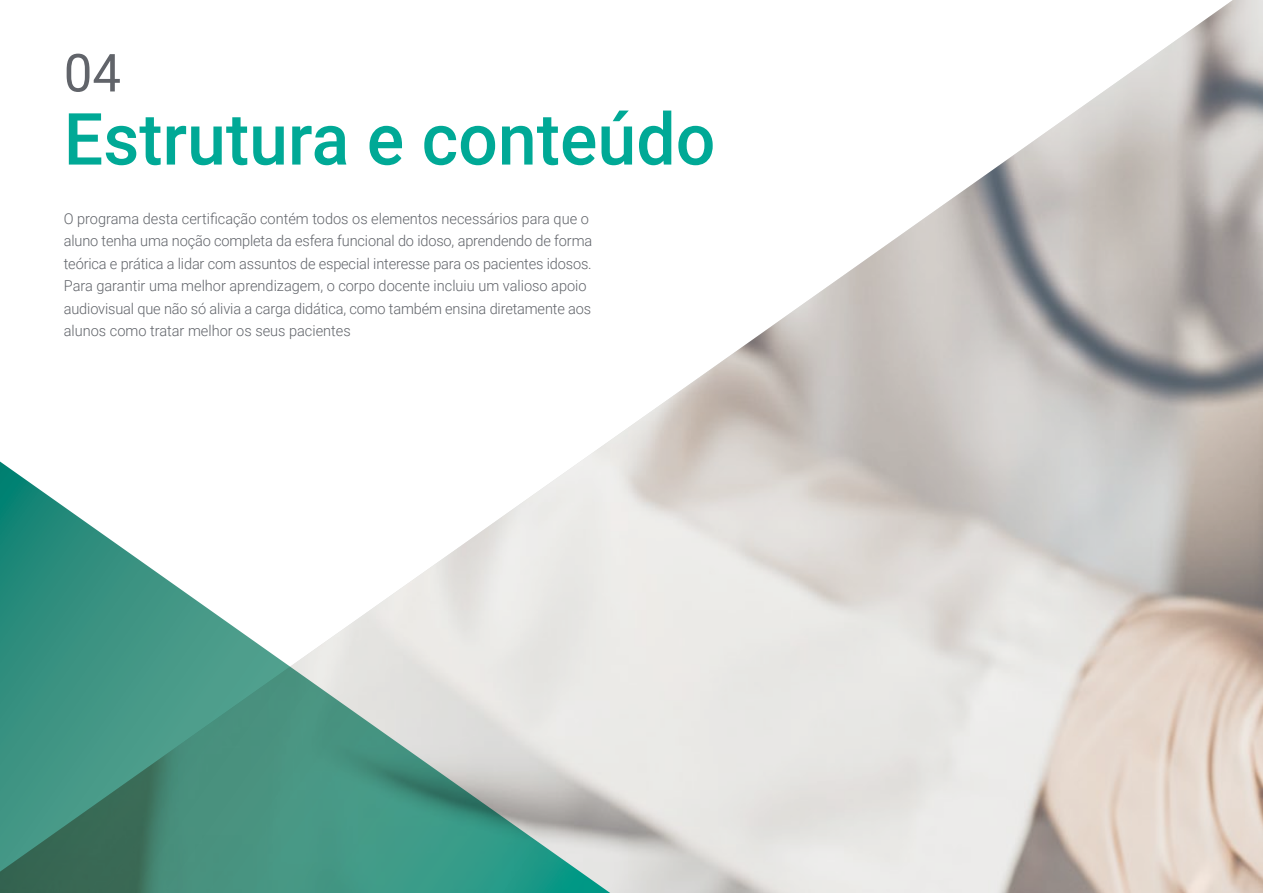
<style>
.page{position:relative;width:1263px;height:893px;background:#fff}
.page>*{position:absolute;margin:0;border:0;box-sizing:border-box;transform-origin:0 0}
.t1{font:500 72px "Roboto";color:#00a996}
.t2{font:52.5px "Roboto";color:#61646a}
.t3{font:300 15px/22.5px "Roboto";letter-spacing:-.01em;color:#61646a}
</style>
<div class="page">
<img style="left:602px;top:0;width:661px;height:893px">
<svg style="left:0;top:446px;width:640px;height:447px"></svg>
<h2 class="t2" style="left:64px;top:36px;width:59px">04</h2>
<h1 class="t1" style="left:64px;top:89px;width:653px">Estrutura e conteúdo</h1>
<p class="t3" style="left:64px;top:207px;width:530px">O programa desta certificação contém todos os elementos necessários para que o aluno tenha uma noção completa da esfera funcional do idoso, aprendendo de forma teórica e prática a lidar com assuntos de especial interesse para os pacientes idosos.<br>Para garantir uma melhor aprendizagem, o corpo docente incluiu um valioso apoio audiovisual que não só alivia a carga didática, como também ensina diretamente aos alunos como tratar melhor os seus pacientes</p>
</div>
